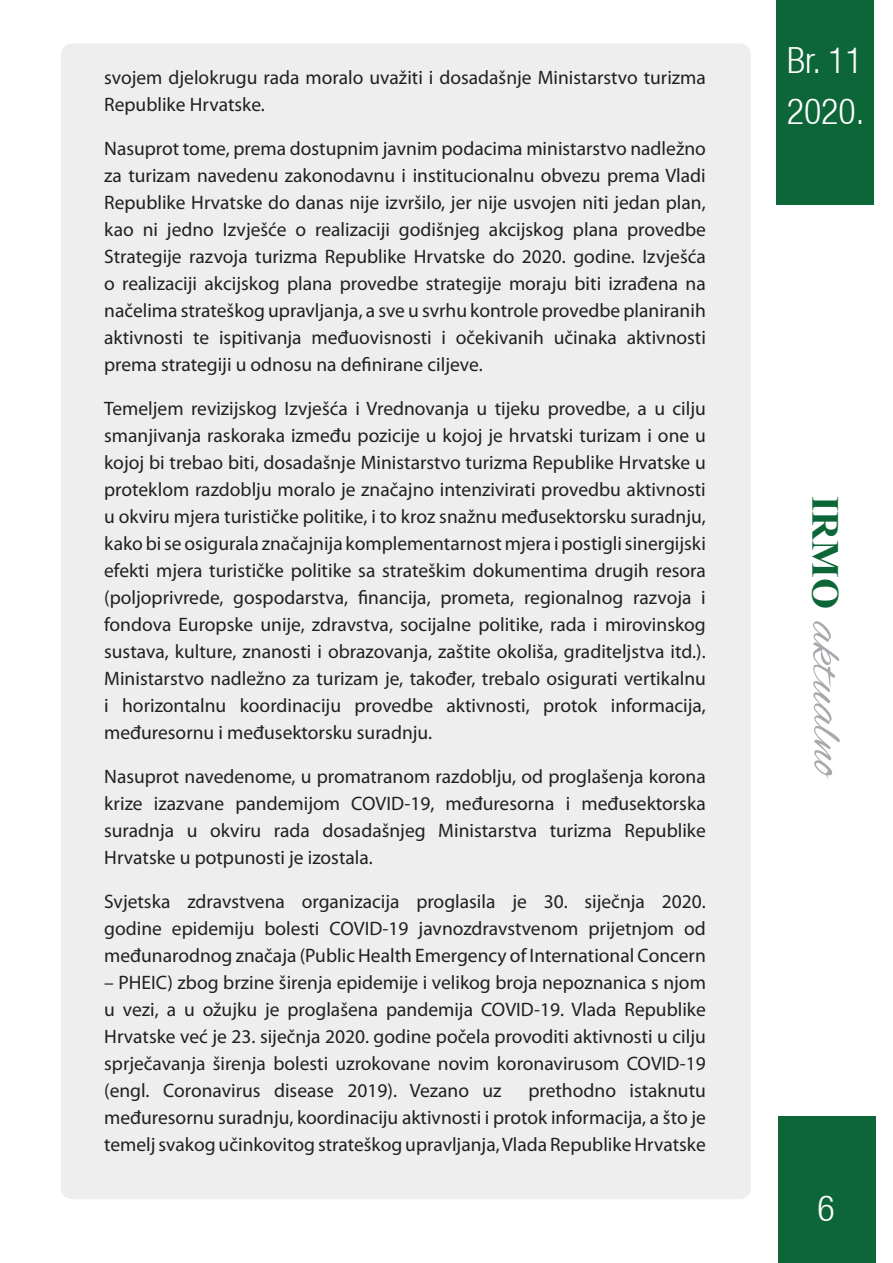
<style>
.page{position:relative;width:893px;height:1263px;background:#fff}
.page>*{position:absolute;margin:0;border:0;box-sizing:border-box;transform-origin:0 0}
.t1{font:51.3px "Alex Brush";color:#a8a9ad;scale:1.05 1}
.t2{font:300 condensed 36px/51px "Helvetica Neue LT";color:#fff}
.Tekst{font:19.5px/27px "Myriad Pro";color:#231f20;text-align:justify}
.s1{font-family:"Times New Roman";font-weight:700;font-size:38.1px;color:#0c6638}
</style>
<div class="page">
<div style="left:778px;top:1116px;width:98px;height:147px;background:#0c6638"></div>
<div style="left:776px;top:0;width:98px;height:204px;background:#0c6638"></div>
<div style="left:61px;top:44px;width:690px;height:1155px;background:#eeeeef"></div>
<p class="Tekst" style="left:104px;top:63px;width:603px">svojem djelokrugu rada moralo uvažiti i dosadašnje Ministarstvo turizma<br>Republike Hrvatske.</p>
<p class="Tekst" style="left:104px;top:134px;width:603px">Nasuprot tome, prema dostupnim javnim podacima ministarstvo nadležno za turizam navedenu zakonodavnu i institucionalnu obvezu prema Vladi Republike Hrvatske do danas nije izvršilo, jer nije usvojen niti jedan plan, kao ni jedno Izvješće o realizaciji godišnjeg akcijskog plana provedbe Strategije razvoja turizma Republike Hrvatske do 2020. godine. Izvješća o realizaciji akcijskog plana provedbe strategije moraju biti izrađena na načelima strateškog upravljanja, a sve u svrhu kontrole provedbe planiranih aktivnosti te ispitivanja međuovisnosti i očekivanih učinaka aktivnosti prema strategiji u odnosu na definirane ciljeve.</p>
<p class="Tekst" style="left:104px;top:394px;width:603px">Temeljem revizijskog Izvješća i Vrednovanja u tijeku provedbe, a u cilju smanjivanja raskoraka između pozicije u kojoj je hrvatski turizam i one u kojoj bi trebao biti, dosadašnje Ministarstvo turizma Republike Hrvatske u proteklom razdoblju moralo je značajno intenzivirati provedbu aktivnosti u okviru mjera turističke politike, i to kroz snažnu međusektorsku suradnju, kako bi se osigurala značajnija komplementarnost mjera i postigli sinergijski efekti mjera turističke politike sa strateškim dokumentima drugih resora (poljoprivrede, gospodarstva, financija, prometa, regionalnog razvoja i fondova Europske unije, zdravstva, socijalne politike, rada i mirovinskog sustava, kulture, znanosti i obrazovanja, zaštite okoliša, graditeljstva itd.).<br>Ministarstvo nadležno za turizam je, također, trebalo osigurati vertikalnu i horizontalnu koordinaciju provedbe aktivnosti, protok informacija, međuresornu i međusektorsku suradnju.</p>
<p class="Tekst" style="left:104px;top:762px;width:603px">Nasuprot navedenome, u promatranom razdoblju, od proglašenja korona krize izazvane pandemijom COVID-19, međuresorna i međusektorska suradnja u okviru rada dosadašnjeg Ministarstva turizma Republike Hrvatske u potpunosti je izostala.</p>
<p class="Tekst" style="left:104px;top:887px;width:603px">Svjetska zdravstvena organizacija proglasila je 30. siječnja 2020. godine epidemiju bolesti COVID-19 javnozdravstvenom prijetnjom od međunarodnog značaja (Public Health Emergency of International Concern</p>
<p class="Tekst" style="left:104px;top:968px;width:603px">– PHEIC) zbog brzine širenja epidemije i velikog broja nepoznanica s njom u vezi, a u ožujku je proglašena pandemija COVID-19. Vlada Republike Hrvatske već je 23. siječnja 2020. godine počela provoditi aktivnosti u cilju sprječavanja širenja bolesti uzrokovane novim koronavirusom COVID-19 (engl. Coronavirus disease 2019). Vezano uz</p>
<p class="Tekst" style="left:104px;top:1076px;width:603px;text-indent:424px">prethodno istaknutu međuresornu suradnju, koordinaciju aktivnosti i protok informacija, a što je temelj svakog učinkovitog strateškog upravljanja, Vlada Republike Hrvatske</p>
<h2 class="t2" style="left:787px;top:34px;width:79px">Br. 11<br>2020.</h2>
<h1 class="t1" style="left:856px;top:496px;width:272px;rotate:90deg"><span class="s1">IRMO</span> aktualno</h1>
<h2 class="t2" style="left:817px;top:1182px;width:19px">6</h2>
</div>
